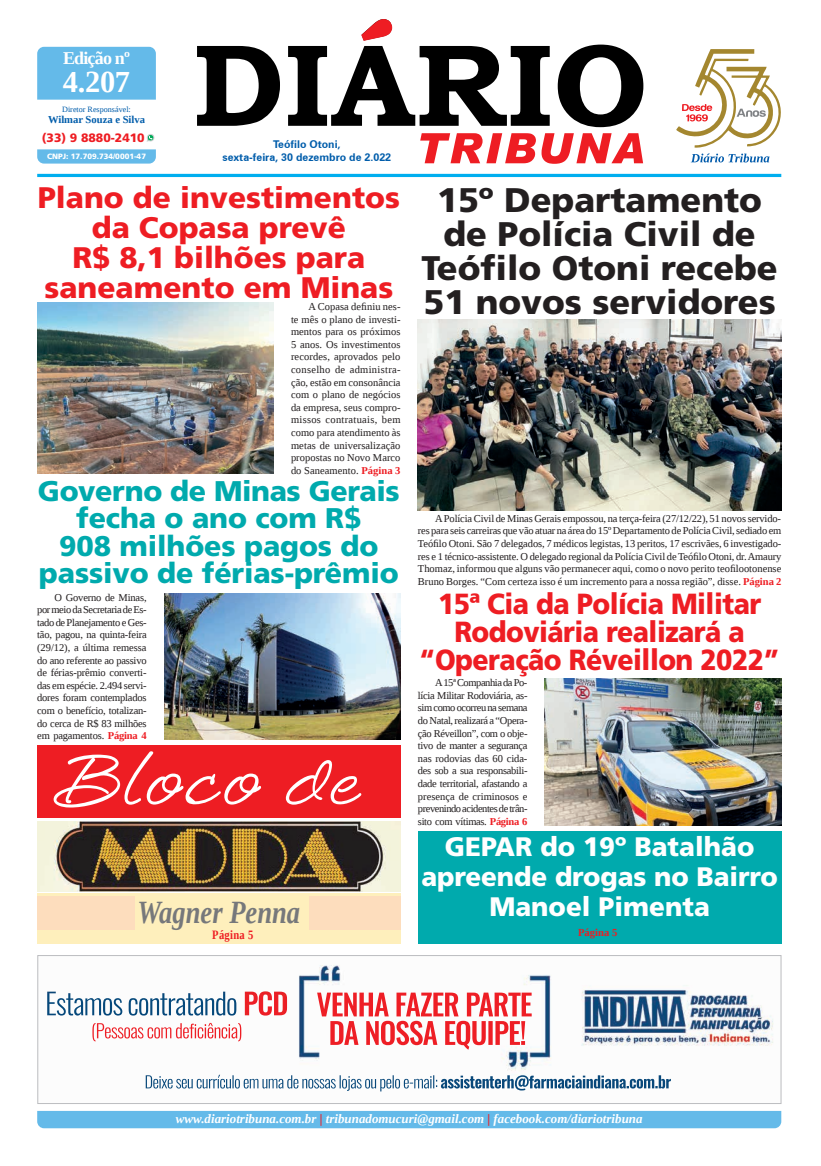
<style>
.page{position:relative;width:821px;height:1166px;background:#fff}
.page>*{position:absolute;margin:0;border:0;box-sizing:border-box;transform-origin:0 0}
.t1{font:900 34.12px/34.1px "Frutiger LT Std";color:#231f20;text-align:center}
.t2{font:italic 700 32.38px "Liberation Serif";color:#76787b;scale:.82 1}
.t3{font:700 30.45px "Liberation Serif";color:#fff}
.t4{font:900 29.75px/29.8px "Frutiger LT Std";color:#ee1d23;text-align:center}
.t5{font:900 29.14px/28.1px "Frutiger LT Std";letter-spacing:-.02em;color:#ee1d23;text-align:center;scale:.92 1}
.t6{font:900 28.44px/27.6px "Frutiger LT Std";letter-spacing:-.005em;color:#00aaad;text-align:center}
.t7{font:900 26.78px/29.7px "Frutiger LT Std";color:#fff;text-align:center}
.t8{font:700 18.03px "Liberation Serif";letter-spacing:-.045em;color:#fff}
.t9{font:italic 700 12.95px "Liberation Serif";color:#fff}
.t10{font:700 12.78px "Liberation Serif";letter-spacing:.03em;color:#ee1d23;scale:.82 1}
.t11{font:900 12.16px "Frutiger LT Std";color:#ee1d23}
.t12{font:700 10.76px "Liberation Serif";letter-spacing:.005em;color:#ee1d23}
.t13{font:700 10.67px/12.6px "Zurich BT";color:#015dab;text-align:center}
.t14{font:700 10.59px "Liberation Serif";color:#015dab}
.t15{font:10.5px/12.6px "Liberation Serif";color:#231f20;text-align:justify}
.t16{font:8.14px "Liberation Serif";color:#015dab}
.t17{font:900 7.7px "Frutiger LT Std";color:#fff}
.s1{font-weight:700;color:#ee1d23}
.s2{color:#ee1d23}
</style>
<div class="page">
<div style="left:37px;top:1111px;width:744px;height:17px;background:#64bae9"></div>
<div style="left:37px;top:893px;width:364px;height:50px;background:#feefbc"></div>
<div style="left:37px;top:745px;width:364px;height:72px;background:#ee1d23"></div>
<img style="left:37px;top:821px;width:364px;height:70px">
<svg style="left:54px;top:751px;width:307px;height:56px"></svg>
<div style="left:37px;top:896px;width:98px;height:33px;background:#fdddbd"></div>
<div style="left:309px;top:896px;width:92px;height:33px;background:#fdddbd"></div>
<img style="left:47px;top:965px;width:727px;height:127px">
<div style="left:37px;top:955px;width:744px;height:149px;border:1px solid #bcbdc0"></div>
<div style="left:418px;top:830px;width:363px;height:113px;background:#00aaad"></div>
<hr style="left:37px;top:174px;width:744px;height:3px;background:#00aeef">
<svg style="left:197px;top:26px;width:446px;height:101px"></svg>
<svg style="left:361px;top:19px;width:31px;height:22px"></svg>
<svg style="left:420px;top:133px;width:223px;height:31px"></svg>
<svg style="left:691px;top:154px;width:78px;height:8px"></svg>
<svg style="left:676px;top:49px;width:105px;height:99px"></svg>
<div style="left:37px;top:47px;width:119px;height:53px;background:#64bae9"></div>
<svg style="left:37px;top:149px;width:119px;height:15px;background:#6ebeea"></svg>
<svg style="left:147px;top:134px;width:7px;height:8px"></svg>
<img style="left:418px;top:319px;width:363px;height:192px">
<img style="left:37px;top:303px;width:237px;height:171px">
<img style="left:545px;top:679px;width:236px;height:146px">
<img style="left:164px;top:593px;width:237px;height:146px">
<h3 class="t8" style="left:63px;top:45px;width:68px">Edição nº</h3>
<h3 class="t3" style="left:63px;top:61px;width:69px">4.207</h3>
<p class="t16" style="left:62px;top:104px;width:70px">Diretor Responsável:</p>
<p class="t14" style="left:48px;top:112px;width:99px">Wilmar Souza e Silva</p>
<p class="t11" style="left:42px;top:130px;width:104px">(33) 9 8880-2410</p>
<p class="t17" style="left:47px;top:151px;width:100px">CNPJ: 17.709.734/0001-47</p>
<p class="t13" style="left:222px;top:138px;width:170px">Teófilo Otoni,<br>sexta-feira, 30 dezembro de 2.022</p>
<h3 class="t4" style="left:38px;top:183px;width:364px">Plano de investimentos da Copasa prevê<br>R$ 8,1 bilhões para saneamento em Minas</h3>
<p class="t15" style="left:291px;top:300px;width:111px;text-indent:17px">A Copasa definiu nes&shy;te mês o plano de investi&shy;mentos para os próximos 5 anos. Os investimentos recordes, aprovados pelo conselho de administra&shy;ção, estão em consonância com o plano de negócios da empresa, seus compro&shy;missos contratuais, bem como para atendimento às metas de universalização propostas no Novo Marco do Saneamento. <span class="s1">Página 3</span></p>
<h3 class="t6" style="left:38px;top:477px;width:363px">Governo de Minas Gerais fecha o ano com R$<br>908 milhões pagos do passivo de férias-prêmio</h3>
<p class="t15" style="left:37px;top:591px;width:111px;text-indent:17px">O Governo de Minas, por meio da Secretaria de Es&shy;tado de Planejamento e Ges&shy;tão, pagou, na quinta-feira (29/12), a última remessa do ano referente ao passivo de férias-prêmio converti&shy;das em espécie. 2.494 servi&shy;dores foram contemplados com o benefício, totalizan&shy;do cerca de R$ 83 milhões em pagamentos. <span class="s1">Página 4</span></p>
<h2 class="t2" style="left:137px;top:891px;width:200px">Wagner Penna</h2>
<p class="t10" style="left:212px;top:926px;width:52px">Página 5</p>
<h1 class="t1" style="left:421px;top:183px;width:358px">15º Departamento de Polícia Civil de<br>Teófilo Otoni recebe<br>51 novos servidores</h1>
<p class="t15" style="left:418px;top:512px;width:365px;text-indent:17px">A Polícia Civil de Minas Gerais empossou, na terça-feira (27/12/22), 51 novos servido&shy;res para seis carreiras que vão atuar na área do 15º Departamento de Polícia Civil, sediado em Teófilo Otoni. São 7 delegados, 7 médicos legistas, 13 peritos, 17 escrivães, 6 investigado&shy;res e 1 técnico-assistente. O delegado regional da Polícia Civil de Teófilo Otoni, dr. Amaury Thomaz, informou que alguns vão permanecer aqui, como o novo perito teofilootonense Bruno Borges. “Com certeza isso é um incremento para a nossa região”, disse. <span class="s1">Página 2</span></p>
<h3 class="t5" style="left:419px;top:590px;width:393px">15ª Cia da Polícia Militar<br>Rodoviária realizará a “Operação Réveillon 2022”</h3>
<p class="t15" style="left:418px;top:676px;width:111px;text-indent:17px">A 15ª Companhia da Po&shy;lícia Militar Rodoviária, as&shy;sim como ocorreu na semana do Natal, realizará a “Opera&shy;ção Réveillon”, com o obje&shy;tivo de manter a segurança nas rodovias das 60 cida&shy;des sob a sua responsabili&shy;dade territorial, afastando a presença de criminosos e prevenindo acidentes de trân&shy;sito com vítimas. <span class="s1">Página 6</span></p>
<h3 class="t7" style="left:421px;top:832px;width:358px">GEPAR do 19º Batalhão apreende drogas no Bairro<br>Manoel Pimenta</h3>
<p class="t12" style="left:578px;top:925px;width:41px">Página 5</p>
<p class="t9" style="left:176px;top:1110px;width:468px">www.diariotribuna.com.br <span class="s2">|</span> tribunadomucuri@gmail.com <span class="s2">|</span> facebook.com/diariotribuna</p>
</div>
